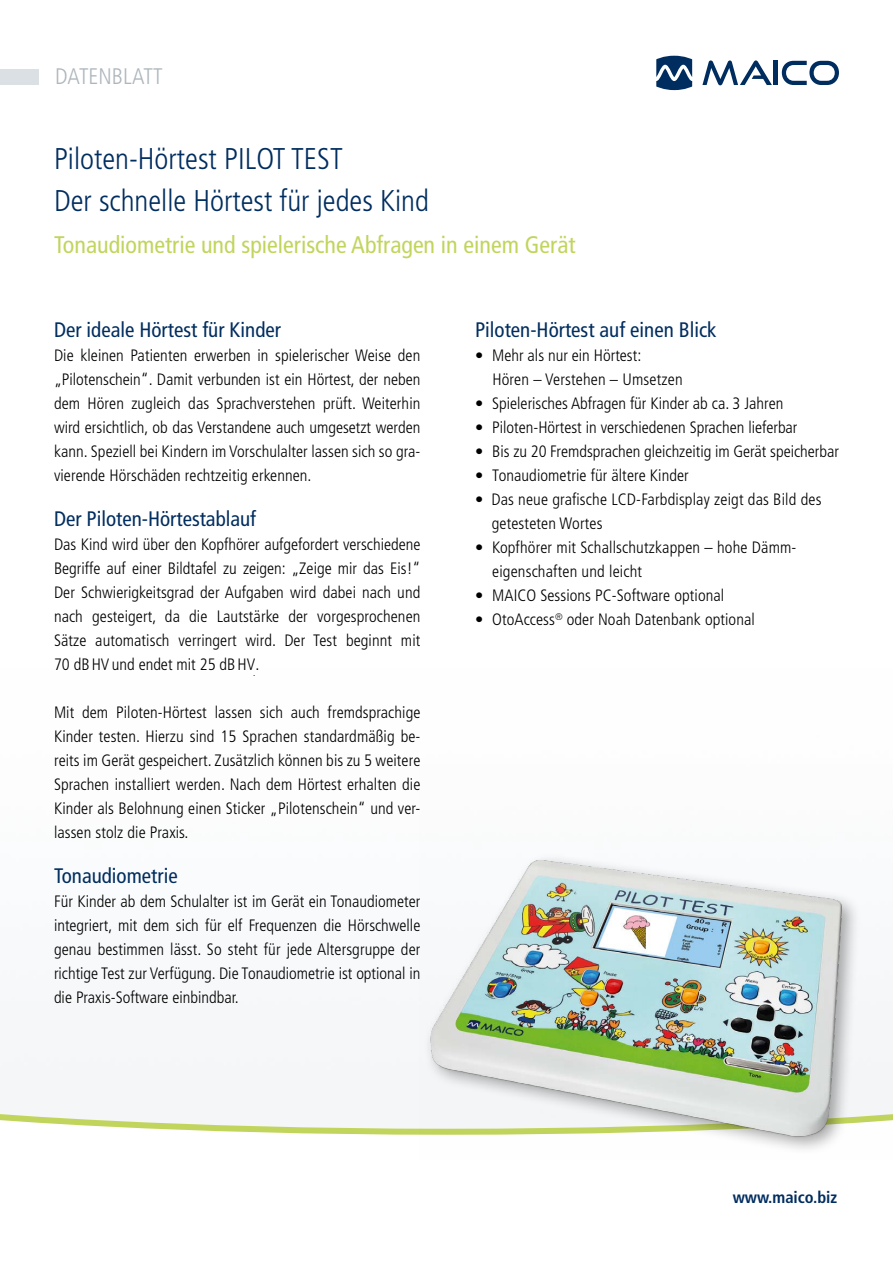
<style>
.page{position:relative;width:893px;height:1263px;background:#fff}
.page>*{position:absolute;margin:0;border:0;box-sizing:border-box;transform-origin:0 0}
.t1{font:300 condensed 30px/42px "Frutiger LT Std";color:#002d5f}
.t2{font:condensed 24px "Frutiger LT Std";color:#c1d55d}
.t3{font:300 condensed 22.5px "Frutiger LT Std";color:#adb6bc}
.t4{font:condensed 21px "Frutiger LT Std";color:#002d5f}
.t5{font:300 condensed 16.5px/24px "Frutiger LT Std";letter-spacing:.005em;color:#000;text-align:justify}
.t6{font:700 condensed 16.5px "Frutiger LT Std";color:#002d5f}
</style>
<div class="page">
<svg style="left:0;top:1110px;width:419px;height:25px"></svg>
<svg style="left:702px;top:60px;width:70px;height:25px"></svg>
<hr style="left:774px;top:61px;width:4px;height:24px;background:#002d5f">
<svg style="left:782px;top:61px;width:57px;height:24px"></svg>
<svg style="left:656px;top:56px;width:36px;height:34px"></svg>
<div style="left:0;top:69px;width:38px;height:16px;background:#dae0e3"></div>
<img style="left:419px;top:791px;width:474px;height:362px">
<h3 class="t3" style="left:55px;top:64px;width:109px">DATENBLATT</h3>
<h1 class="t1" style="left:54px;top:138px;width:377px">Piloten-Hörtest PILOT TEST<br>Der schnelle Hörtest für jedes Kind</h1>
<h2 class="t2" style="left:54px;top:231px;width:523px">Tonaudiometrie und spielerische Abfragen in einem Gerät</h2>
<p class="t4" style="left:54px;top:318px;width:228px">Der ideale Hörtest für Kinder</p>
<p class="t5" style="left:54px;top:344px;width:368px">Die kleinen Patienten erwerben in spielerischer Weise den „Pilotenschein“. Damit verbunden ist ein Hörtest, der neben dem Hören zugleich das Sprachverstehen prüft. Weiterhin wird ersichtlich, ob das Verstandene auch umgesetzt werden kann. Speziell bei Kindern im Vorschulalter lassen sich so gra&shy;vierende Hörschäden rechtzeitig erkennen.</p>
<p class="t4" style="left:54px;top:507px;width:204px">Der Piloten-Hörtestablauf</p>
<p class="t5" style="left:54px;top:533px;width:368px">Das Kind wird über den Kopfhörer aufgefordert verschiedene Begriffe auf einer Bildtafel zu zeigen: „Zeige mir das Eis!“ Der Schwierigkeitsgrad der Aufgaben wird dabei nach und nach gesteigert, da die Lautstärke der vorgesprochenen Sätze automatisch verringert wird. Der Test beginnt mit 70 dBHV und endet mit 25 dBHV<sub>.</sub>.</p>
<p class="t5" style="left:54px;top:701px;width:368px">Mit dem Piloten-Hörtest lassen sich auch fremdsprachige Kinder testen. Hierzu sind 15 Sprachen standardmäßig be&shy;reits im Gerät gespeichert. Zusätzlich können bis zu 5 weitere Sprachen installiert werden. Nach dem Hörtest erhalten die Kinder als Belohnung einen Sticker „Pilotenschein“ und ver&shy;lassen stolz die Praxis.</p>
<p class="t4" style="left:54px;top:864px;width:125px">Tonaudiometrie</p>
<p class="t5" style="left:54px;top:890px;width:368px">Für Kinder ab dem Schulalter ist im Gerät ein Tonaudiometer integriert, mit dem sich für elf Frequenzen die Hörschwelle genau bestimmen lässt. So steht für jede Altersgruppe der richtige Test zur Verfügung. Die Tonaudiometrie ist optional in die Praxis-Software einbindbar.</p>
<p class="t4" style="left:475px;top:318px;width:243px">Piloten-Hörtest auf einen Blick</p>
<p class="t5" style="left:492px;top:344px;width:192px;text-indent:-17px">• Mehr als nur ein Hörtest:<br>Hören – Verstehen – Umsetzen</p>
<p class="t5" style="left:475px;top:392px;width:310px">• Spielerisches Abfragen für Kinder ab ca. 3 Jahren</p>
<p class="t5" style="left:475px;top:416px;width:324px">• Piloten-Hörtest in verschiedenen Sprachen lieferbar</p>
<p class="t5" style="left:475px;top:440px;width:365px">• Bis zu 20 Fremdsprachen gleichzeitig im Gerät speicherbar</p>
<p class="t5" style="left:475px;top:464px;width:215px">• Tonaudiometrie für ältere Kinder</p>
<p class="t5" style="left:492px;top:488px;width:331px;text-indent:-16px">• Das neue grafische LCD-Farbdisplay zeigt das Bild des getesteten Wortes</p>
<p class="t5" style="left:492px;top:536px;width:306px;text-indent:-17px">• Kopfhörer mit Schallschutzkappen – hohe Dämm&shy;eigenschaften und leicht</p>
<p class="t5" style="left:475px;top:584px;width:251px">• MAICO Sessions PC-Software optional</p>
<p class="t5" style="left:475px;top:608px;width:281px">• OtoAccess<sup>®</sup> oder Noah Datenbank optional</p>
<p class="t6" style="left:733px;top:1188px;width:106px">www.maico.biz</p>
</div>
